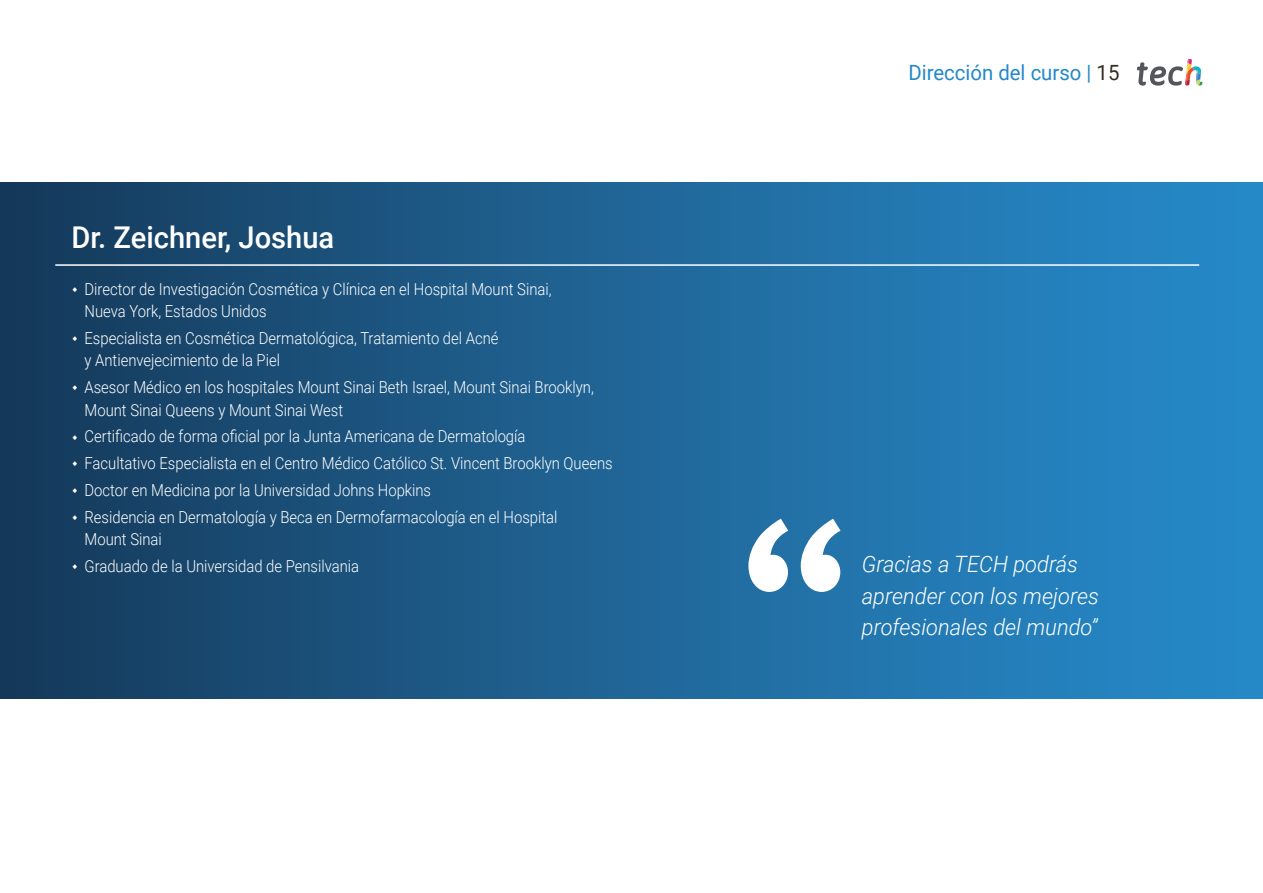
<style>
.page{position:relative;width:1263px;height:893px;background:#fff}
.page>*{position:absolute;margin:0;border:0;box-sizing:border-box;transform-origin:0 0}
.t1{font:500 30px "Roboto";color:#fff}
.t2{font:italic 300 22.5px/31.5px "Roboto";color:#fff}
.t3{font:21px "Roboto";color:#2488c9}
.t4{font:300 16.5px/26.7px "Roboto";color:#fff;scale:.9 1}
.s1{color:#312e20}
</style>
<div class="page">
<svg style="left:1137px;top:59px;width:65px;height:27px"></svg>
<div style="left:0;top:182px;width:1263px;height:516px;background:linear-gradient(to right,#163a5c,#288ecf)"></div>
<svg style="left:748px;top:519px;width:92px;height:73px"></svg>
<hr style="left:55px;top:264px;width:1144px;height:2px;background:#fff">
<svg style="left:73px;top:287px;width:4px;height:5px"></svg>
<svg style="left:73px;top:336px;width:4px;height:5px"></svg>
<svg style="left:73px;top:385px;width:4px;height:5px"></svg>
<svg style="left:73px;top:435px;width:4px;height:5px"></svg>
<svg style="left:73px;top:461px;width:4px;height:5px"></svg>
<svg style="left:73px;top:488px;width:4px;height:5px"></svg>
<svg style="left:73px;top:515px;width:4px;height:5px"></svg>
<svg style="left:73px;top:564px;width:4px;height:5px"></svg>
<h1 class="t1" style="left:71px;top:216px;width:264px">Dr. Zeichner, Joshua</h1>
<p class="t4" style="left:85px;top:277px;width:520px;line-height:22.5px">Director de Investigación Cosmética y Clínica en el Hospital Mount Sinai,<br>Nueva York, Estados Unidos</p>
<p class="t4" style="left:85px;top:326px;width:461px;line-height:22.5px">Especialista en Cosmética Dermatológica, Tratamiento del Acné y Antienvejecimiento de la Piel</p>
<p class="t4" style="left:85px;top:375px;width:567px;line-height:22.5px">Asesor Médico en los hospitales Mount Sinai Beth Israel, Mount Sinai Brooklyn,<br>Mount Sinai Queens y Mount Sinai West</p>
<p class="t4" style="left:85px;top:423px;width:588px">Certificado de forma oficial por la Junta Americana de Dermatología<br>Facultativo Especialista en el Centro Médico Católico St. Vincent Brooklyn Queens Doctor en Medicina por la Universidad Johns Hopkins<br>Residencia en Dermatología y Beca en Dermofarmacología en el Hospital</p>
<p class="t4" style="left:85px;top:525px;width:307px">Mount Sinai<br>Graduado de la Universidad de Pensilvania</p>
<p class="t3" style="left:908px;top:57px;width:213px">Dirección del curso | <span class="s1">15</span></p>
<h2 class="t2" style="left:862px;top:548px;width:239px">Gracias a TECH podrás aprender con los mejores profesionales del mundo”</h2>
</div>
